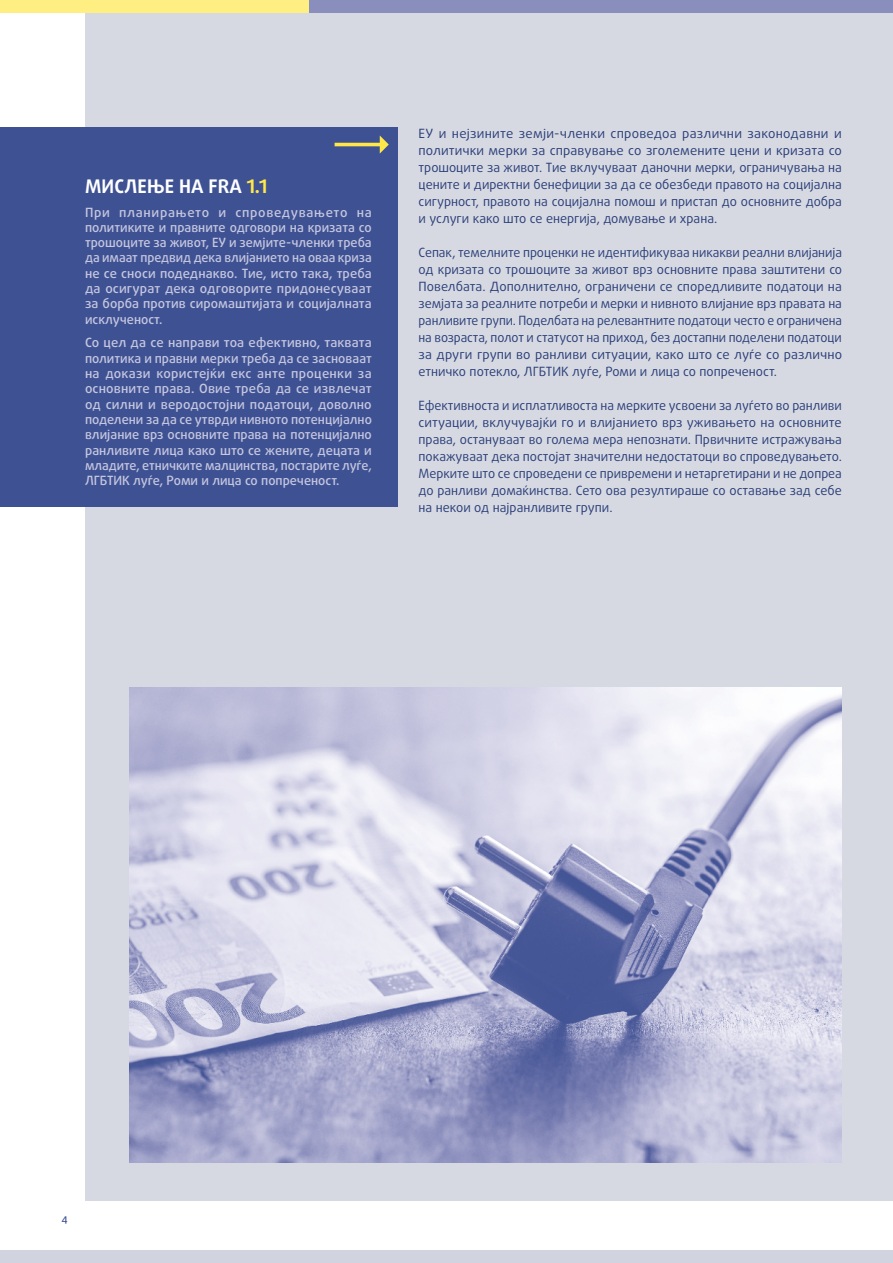
<style>
.page{position:relative;width:893px;height:1263px;background:#fff}
.page>*{position:absolute;margin:0;border:0;box-sizing:border-box;transform-origin:0 0}
.FRAOP_title{font:700 18.75px "Daxline Pro";letter-spacing:.01em;color:#fff}
.body{font:12.75px/17px "Daxline Pro";color:#2a3f79;text-align:justify}
.FRAOP_body{font:500 12.75px/15.3px "Daxline Pro";color:#c6c6df;text-align:justify}
.t1{font:500 10.5px "Daxline Pro";color:#3e5293}
.s1{color:#ffe847}
</style>
<div class="page">
<div style="left:85px;top:0;width:808px;height:1201px;background:#d7d9e2"></div>
<div style="left:0;top:127px;width:397px;height:379px;background:#3e5293"></div>
<svg style="left:335px;top:135px;width:54px;height:19px"></svg>
<img style="left:130px;top:688px;width:712px;height:475px">
<div style="left:0;top:1250px;width:893px;height:13px;background:#d1d3de"></div>
<div style="left:307px;top:0;width:586px;height:13px;background:#8a8ebc"></div>
<div style="left:0;top:0;width:308px;height:13px;background:#ffee81"></div>
<h2 class="FRAOP_title" style="left:85px;top:174px;width:184px">МИСЛЕЊЕ НА FRA <span class="s1">1.1</span></h2>
<p class="FRAOP_body" style="left:85px;top:204px;width:288px">При планирањето и спроведувањето на политиките и правните одговори на кризата со трошоците за живот, ЕУ и земјите-членки треба да имаат предвид дека влијанието на оваа криза не се сноси подеднакво. Тие, исто така, треба да осигурат дека одговорите придонесуваат за борба против сиромаштијата и социјалната исклученост.</p>
<p class="FRAOP_body" style="left:85px;top:335px;width:288px">Со цел да се направи тоа ефективно, таквата политика и правни мерки треба да се засноваат на докази користејќи екс анте проценки за основните права. Овие треба да се извлечат од силни и веродостојни податоци, доволно поделени за да се утврди нивното потенцијално влијание врз основните права на потенцијално ранливите лица како што се жените, децата и младите, етничките малцинства, постарите луѓе, ЛГБТИК луѓе, Роми и лица со попреченост.</p>
<p class="body" style="left:419px;top:125px;width:425px">ЕУ и нејзините земји-членки спроведоа различни законодавни и политички мерки за справување со зголемените цени и кризата со трошоците за живот. Тие вклучуваат даночни мерки, ограничувања на цените и директни бенефиции за да се обезбеди правото на социјална сигурност, правото на социјална помош и пристап до основните добра и услуги како што се енергија, домување и храна.</p>
<p class="body" style="left:419px;top:244px;width:425px">Сепак, темелните проценки не идентификуваа никакви реални влијанија од кризата со трошоците за живот врз основните права заштитени со Повелбата. Дополнително, ограничени се споредливите податоци на земјата за реалните потреби и мерки и нивното влијание врз правата на ранливите групи. Поделбата на релевантните податоци често е ограничена на возраста, полот и статусот на приход, без достапни поделени податоци за други групи во ранливи ситуации, како што се луѓе со различно етничко потекло, ЛГБТИК луѓе, Роми и лица со попреченост.</p>
<p class="body" style="left:419px;top:397px;width:425px">Ефективноста и исплатливоста на мерките усвоени за луѓето во ранливи ситуации, вклучувајќи го и влијанието врз уживањето на основните права, остануваат во голема мера непознати. Првичните истражувања покажуваат дека постојат значителни недостатоци во спроведувањето.<br>Мерките што се спроведени се привремени и нетаргетирани и не допреа до ранливи домаќинства. Сето ова резултираше со оставање зад себе на некои од најранливите групи.</p>
<p class="t1" style="left:62px;top:1211px;width:8px">4</p>
</div>
